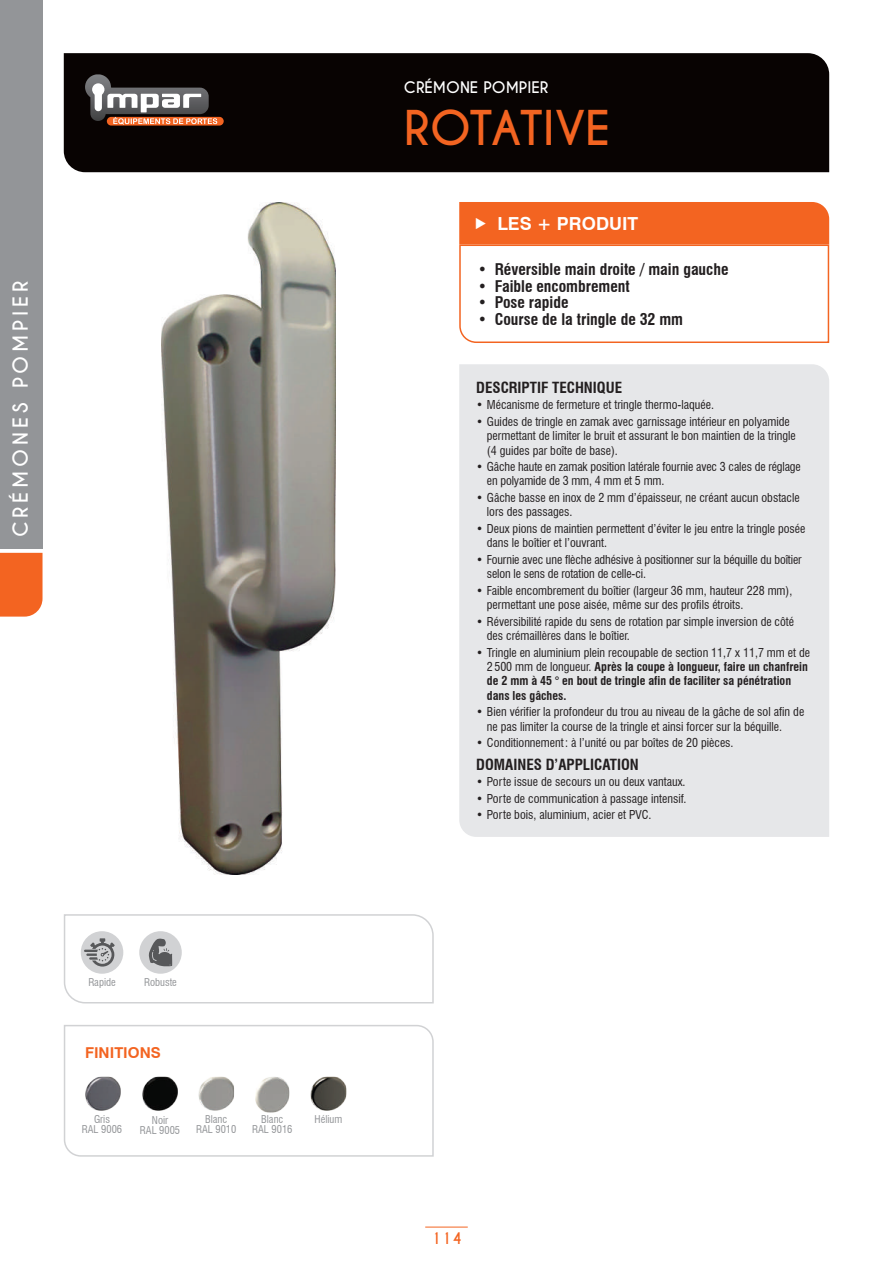
<style>
.page{position:relative;width:893px;height:1263px;background:#fff}
.page>*{position:absolute;margin:0;border:0;box-sizing:border-box;transform-origin:0 0}
.t1{font:700 45px "Caviar Dreams";color:#f36421}
.t2{font:700 19.5px "Caviar Dreams";letter-spacing:.2em;color:#fff}
.t3{font:700 18px "Swiss 721 BT";color:#fff}
.t4{font:700 condensed 15.75px "Swiss 721 BT";color:#231f20}
.t5{font:700 condensed 15px "Swiss 721 BT";color:#231f20}
.t6{font:700 15px "Caviar Dreams";color:#fff}
.t7{font:700 15px "Swiss 721 BT";color:#f36421}
.t8{font:700 15px "Caviar Dreams";color:#f36421}
.t9{font:condensed 12px/14.4px "Swiss 721 BT";color:#231f20}
.t10{font:700 condensed 12px/14.4px "Swiss 721 BT";color:#231f20}
.t11{font:condensed 10.5px/10.5px "Swiss 721 BT";color:#939598;text-align:center}
.s1{font-weight:400}
</style>
<div class="page">
<div style="left:0;top:0;width:43px;height:549px;background:#939598"></div>
<div style="left:0;top:553px;width:43px;height:64px;background:#f36421"></div>
<div style="left:64px;top:53px;width:765px;height:119px;background:#080302"></div>
<div style="left:107px;top:117px;width:117px;height:8px;background:#f36421;border-radius:4px"></div>
<svg style="left:85px;top:74px;width:132px;height:51px"></svg>
<hr style="left:425px;top:1227px;width:43px;height:1px;background:#f36421">
<div style="left:459px;top:364px;width:370px;height:473px;background:#e6e7e9"></div>
<svg style="left:64px;top:914px;width:370px;height:90px"></svg>
<svg style="left:64px;top:1025px;width:370px;height:132px"></svg>
<img style="left:85px;top:1077px;width:36px;height:34px">
<img style="left:311px;top:1077px;width:35px;height:34px">
<img style="left:142px;top:1077px;width:36px;height:34px">
<img style="left:198px;top:1077px;width:36px;height:34px">
<img style="left:255px;top:1077px;width:34px;height:35px">
<img style="left:162px;top:202px;width:174px;height:672px">
<svg style="left:459px;top:202px;width:371px;height:141px"></svg>
<h2 class="t2" style="left:9px;top:537px;width:258px;rotate:-90deg">CRÉMONES POMPIER</h2>
<p class="t11" style="left:88px;top:977px;width:29px">Rapide</p>
<p class="t11" style="left:144px;top:977px;width:34px">Robuste</p>
<p class="t7" style="left:85px;top:1043px;width:77px">FINITIONS</p>
<p class="t11" style="left:82px;top:1114px;width:42px">Gris<br>RAL 9006</p>
<p class="t11" style="left:152px;top:1114px;width:18px">Noir</p>
<p class="t11" style="left:315px;top:1114px;width:29px">Hélium</p>
<p class="t11" style="left:140px;top:1125px;width:42px">RAL 9005</p>
<p class="t11" style="left:196px;top:1114px;width:42px">Blanc<br>RAL 9010</p>
<p class="t11" style="left:252px;top:1114px;width:42px">Blanc<br>RAL 9016</p>
<p class="t6" style="left:404px;top:78px;width:146px">CRÉMONE POMPIER</p>
<h1 class="t1" style="left:404px;top:101px;width:208px">ROTATIVE</h1>
<h3 class="t3" style="left:497px;top:213px;width:142px">LES + PRODUIT</h3>
<h3 class="t4" style="left:478px;top:260px;width:252px">• Réversible main droite / main gauche</h3>
<h3 class="t4" style="left:478px;top:276px;width:154px">• Faible encombrement</h3>
<h3 class="t4" style="left:478px;top:293px;width:92px">• Pose rapide</h3>
<h3 class="t4" style="left:478px;top:309px;width:207px">• Course de la tringle de 32 mm</h3>
<p class="t5" style="left:476px;top:378px;width:147px">DESCRIPTIF TECHNIQUE</p>
<p class="t9" style="left:476px;top:398px;width:239px">• Mécanisme de fermeture et tringle thermo-laquée.</p>
<p class="t9" style="left:487px;top:414px;width:310px;text-indent:-11px">• Guides de tringle en zamak avec garnissage intérieur en polyamide permettant de limiter le bruit et assurant le bon maintien de la tringle (4 guides par boîte de base).</p>
<p class="t9" style="left:487px;top:459px;width:315px;text-indent:-11px">• Gâche haute en zamak position latérale fournie avec 3 cales de réglage en polyamide de 3 mm, 4 mm et 5 mm.</p>
<p class="t9" style="left:487px;top:490px;width:314px;text-indent:-11px">• Gâche basse en inox de 2 mm d’épaisseur, ne créant aucun obstacle lors des passages.</p>
<p class="t9" style="left:487px;top:521px;width:320px;text-indent:-11px">• Deux pions de maintien permettent d’éviter le jeu entre la tringle posée dans le boîtier et l’ouvrant.</p>
<p class="t9" style="left:487px;top:552px;width:316px;text-indent:-11px">• Fournie avec une flèche adhésive à positionner sur la béquille du boîtier selon le sens de rotation de celle-ci.</p>
<p class="t9" style="left:487px;top:583px;width:307px;text-indent:-11px">• Faible encombrement du boîtier (largeur 36 mm, hauteur 228 mm), permettant une pose aisée, même sur des profils étroits.</p>
<p class="t9" style="left:487px;top:614px;width:309px;text-indent:-11px">• Réversibilité rapide du sens de rotation par simple inversion de côté des crémaillères dans le boîtier.</p>
<p class="t10" style="left:487px;top:645px;width:325px;text-indent:-11px"><span class="s1">• Tringle en aluminium plein recoupable de section 11,7 x 11,7 mm et de 2 500 mm de longueur.</span> Après la coupe à longueur, faire un chanfrein de 2 mm à 45 ° en bout de tringle afin de faciliter sa pénétration dans les gâches.</p>
<p class="t9" style="left:487px;top:705px;width:319px;text-indent:-11px">• Bien vérifier la profondeur du trou au niveau de la gâche de sol afin de ne pas limiter la course de la tringle et ainsi forcer sur la béquille.</p>
<p class="t9" style="left:476px;top:736px;width:259px">• Conditionnement : à l’unité ou par boîtes de 20 pièces.</p>
<p class="t5" style="left:476px;top:755px;width:164px">DOMAINES D’APPLICATION</p>
<p class="t9" style="left:476px;top:774px;width:211px">• Porte issue de secours un ou deux vantaux.</p>
<p class="t9" style="left:476px;top:791px;width:212px">• Porte de communication à passage intensif.</p>
<p class="t9" style="left:476px;top:807px;width:177px">• Porte bois, aluminium, acier et PVC.</p>
<p class="t8" style="left:431px;top:1230px;width:32px">114</p>
</div>
